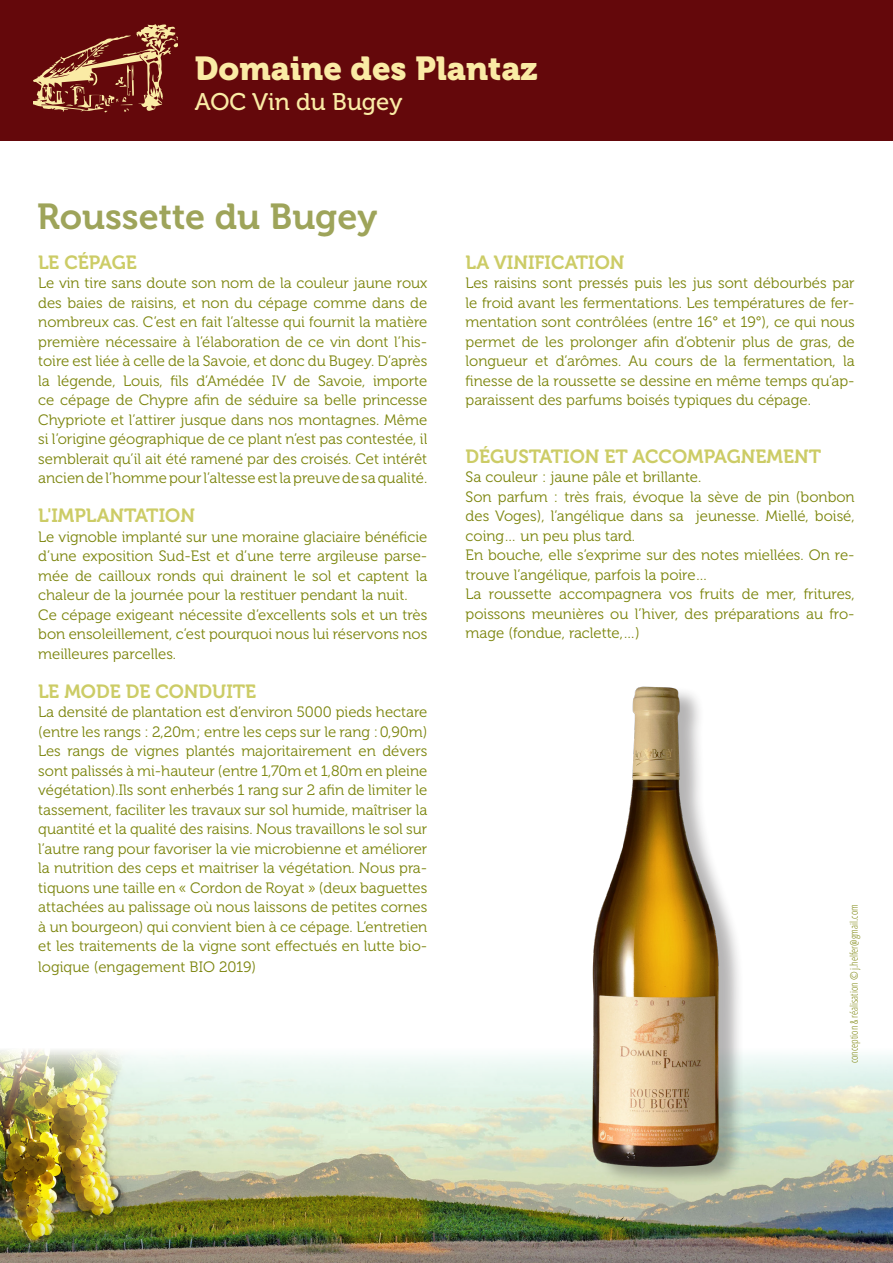
<style>
.page{position:relative;width:893px;height:1263px;background:#fff}
.page>*{position:absolute;margin:0;border:0;box-sizing:border-box;transform-origin:0 0}
.t1{font:36px "Museo 700";color:#9ea45a}
.t2{font:33px "Museo 900";color:#faeba5}
.t3{font:24px "Museo 500";color:#faeba5}
.Titre_1{font:19.05px "Museo 700";color:#cc6}
.Style_de_paragraphe{font:15px/19.5px "Museo 300";color:#7c850d;text-align:justify}
.t4{font:300 condensed 10.5px "Open Sans";color:#7c850d}
</style>
<div class="page">
<img style="left:0;top:1050px;width:893px;height:213px">
<img style="left:466px;top:686px;width:380px;height:503px">
<div style="left:0;top:0;width:893px;height:141px;background:#64080b"></div>
<svg style="left:33px;top:24px;width:144px;height:89px"></svg>
<h2 class="t2" style="left:195px;top:49px;width:344px">Domaine des Plantaz</h2>
<h3 class="t3" style="left:195px;top:88px;width:209px">AOC Vin du Bugey</h3>
<p class="t1" style="left:37px;top:197px;width:342px">Roussette du Bugey</p>
<p class="Titre_1" style="left:38px;top:251px;width:100px">LE CÉPAGE</p>
<p class="Style_de_paragraphe" style="left:38px;top:273px;width:391px">Le vin tire sans doute son nom de la couleur jaune roux des baies de raisins, et non du cépage comme dans de nombreux cas. C’est en fait l’altesse qui fournit la matière première nécessaire à l’élaboration de ce vin dont l’his&shy;toire est liée à celle de la Savoie, et donc du Bugey. D’après la légende, Louis, fils d’Amédée IV de Savoie, importe ce cépage de Chypre afin de séduire sa belle princesse Chypriote et l’attirer jusque dans nos montagnes. Même si l’origine géographique de ce plant n’est pas contestée, il semblerait qu’il ait été ramené par des croisés. Cet intérêt ancien de l’homme pour l’altesse est la preuve de sa qualité.</p>
<p class="Titre_1" style="left:38px;top:505px;width:158px">L'IMPLANTATION</p>
<p class="Style_de_paragraphe" style="left:38px;top:527px;width:391px">Le vignoble implanté sur une moraine glaciaire bénéficie d’une exposition Sud-Est et d’une terre argileuse parse&shy;mée de cailloux ronds qui drainent le sol et captent la chaleur de la journée pour la restituer pendant la nuit.</p>
<p class="Style_de_paragraphe" style="left:38px;top:605px;width:391px">Ce cépage exigeant nécessite d’excellents sols et un très bon ensoleillement, c’est pourquoi nous lui réservons nos meilleures parcelles.</p>
<p class="Titre_1" style="left:38px;top:680px;width:220px">LE MODE DE CONDUITE</p>
<p class="Style_de_paragraphe" style="left:38px;top:702px;width:391px">La densité de plantation est d’environ 5000 pieds hectare (entre les rangs : 2,20m; entre les ceps sur le rang : 0,90m)<br>Les rangs de vignes plantés majoritairement en dévers sont palissés à mi-hauteur (entre 1,70m et 1,80m en pleine végétation).Ils sont enherbés 1 rang sur 2 afin de limiter le tassement, faciliter les travaux sur sol humide, maîtriser la quantité et la qualité des raisins. Nous travaillons le sol sur l’autre rang pour favoriser la vie microbienne et améliorer la nutrition des ceps et maitriser la végétation. Nous pra&shy;tiquons une taille en « Cordon de Royat » (deux baguettes attachées au palissage où nous laissons de petites cornes à un bourgeon) qui convient bien à ce cépage. L’entretien et les traitements de la vigne sont effectués en lutte bio&shy;logique (engagement BIO 2019)</p>
<p class="Titre_1" style="left:466px;top:251px;width:160px">LA VINIFICATION</p>
<p class="Style_de_paragraphe" style="left:466px;top:273px;width:391px">Les raisins sont pressés puis les jus sont débourbés par le froid avant les fermentations. Les températures de fer&shy;mentation sont contrôlées (entre 16° et 19°), ce qui nous permet de les prolonger afin d’obtenir plus de gras, de longueur et d’arômes. Au cours de la fermentation, la finesse de la roussette se dessine en même temps qu’ap&shy;paraissent des parfums boisés typiques du cépage.</p>
<p class="Titre_1" style="left:466px;top:446px;width:357px">DÉGUSTATION ET ACCOMPAGNEMENT</p>
<p class="Style_de_paragraphe" style="left:466px;top:468px;width:237px">Sa couleur : jaune pâle et brillante.</p>
<p class="Style_de_paragraphe" style="left:466px;top:487px;width:391px">Son parfum : très frais, évoque la sève de pin (bonbon des Voges), l’angélique dans sa jeunesse. Miellé, boisé, coing… un peu plus tard.</p>
<p class="Style_de_paragraphe" style="left:466px;top:546px;width:391px">En bouche, elle s’exprime sur des notes miellées. On re&shy;trouve l’angélique, parfois la poire…</p>
<p class="Style_de_paragraphe" style="left:466px;top:585px;width:391px">La roussette accompagnera vos fruits de mer, fritures, poissons meunières ou l’hiver, des préparations au fro&shy;mage (fondue, raclette,…)</p>
<p class="t4" style="left:847px;top:1063px;width:160px;rotate:-90deg">conception &amp; réalisation © j.helfer@gmail.com</p>
</div>
